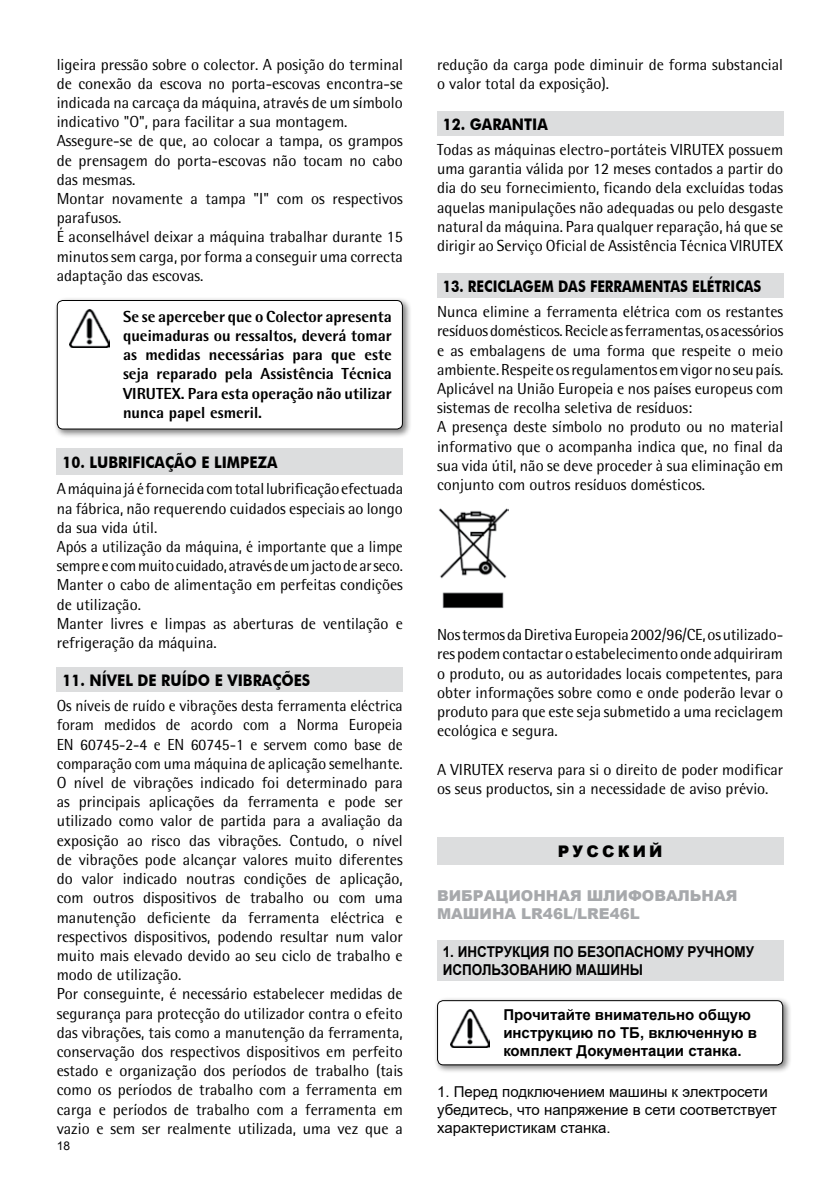
<style>
.page{position:relative;width:840px;height:1191px;background:#fff}
.page>*{position:absolute;margin:0;border:0;box-sizing:border-box;transform-origin:0 0}
.t1{font:16px/19.2px "Rotis Semi Sans";color:#000}
.t2{font:800 16px/19.2px "Rotis Semi Sans";color:#000;text-align:justify}
.t3{font:700 16px "Futura BT";color:#000;scale:.9 1}
.t4{font:700 16px "Futura BT";color:#000;scale:.84 1}
.t5{font:900 16px "Arial";letter-spacing:.2em;color:#000}
.t6{font:15px/18px "Arial";color:#000}
.t7{font:700 15px/18px "Arial";color:#000}
.t8{font:700 15px/18px "Arial";color:#000;scale:.9 1}
.t9{font:900 15px/18px "Arial";color:#a7a9ac}
.t10{font:12px "Arial";color:#000}
</style>
<div class="page">
<div style="left:53px;top:297px;width:358px;height:142px;background:#000;opacity:.5"></div>
<div style="left:57px;top:300px;width:345px;height:129px;background:#fff;border-radius:6px"></div>
<img style="left:70px;top:309px;width:39px;height:39px">
<div style="left:57px;top:300px;width:345px;height:129px;border:1px solid #000;border-radius:6px"></div>
<div style="left:57px;top:449px;width:345px;height:26px;background:#dcddde"></div>
<div style="left:57px;top:667px;width:345px;height:25px;background:#dcddde"></div>
<div style="left:437px;top:111px;width:345px;height:25px;background:#dcddde"></div>
<div style="left:437px;top:273px;width:345px;height:25px;background:#dcddde"></div>
<img style="left:439px;top:508px;width:68px;height:101px">
<div style="left:437px;top:837px;width:345px;height:28px;background:#dcddde"></div>
<div style="left:437px;top:940px;width:345px;height:41px;background:#dcddde"></div>
<div style="left:433px;top:997px;width:358px;height:77px;background:#000;opacity:.5"></div>
<div style="left:437px;top:1000px;width:345px;height:64px;background:#fff;border-radius:6px"></div>
<img style="left:450px;top:1009px;width:39px;height:38px">
<div style="left:437px;top:1000px;width:345px;height:65px;border:1px solid #000;border-radius:6px"></div>
<p class="t1" style="left:57px;top:54px;width:347px">ligeira pressão sobre o colector. A posição do terminal de conexão da escova no porta-escovas encontra-se indicada na carcaça da máquina, através de um símbolo indicativo "O", para facilitar a sua montagem.<br>Assegure-se de que, ao colocar a tampa, os grampos de prensagem do porta-escovas não tocam no cabo das mesmas.<br>Montar novamente a tampa "I" com os respectivos parafusos.<br>É aconselhável deixar a máquina trabalhar durante 15 minutos sem carga, por forma a conseguir uma correcta adaptação das escovas.</p>
<p class="t2" style="left:123px;top:306px;width:270px">Se se aperceber que o Colector apresenta queimaduras ou ressaltos, deverá tomar as medidas necessárias para que este seja reparado pela Assistência Técnica VIRUTEX. Para esta operação não utilizar nunca papel esmeril.</p>
<p class="t3" style="left:62px;top:452px;width:240px">10. LUBRIFICAÇÃO E LIMPEZA</p>
<p class="t1" style="left:57px;top:479px;width:348px">A máquina já é fornecida com total lubrificação efectuada na fábrica, não requerendo cuidados especiais ao longo da sua vida útil.<br>Após a utilização da máquina, é importante que a limpe sempre e com muito cuidado, através de um jacto de ar seco.<br>Manter o cabo de alimentação em perfeitas condições de utilização.<br>Manter livres e limpas as aberturas de ventilação e refrigeração da máquina.</p>
<p class="t3" style="left:62px;top:670px;width:277px">11. NÍVEL DE RUÍDO E VIBRAÇÕES</p>
<p class="t1" style="left:57px;top:696px;width:347px">Os níveis de ruído e vibrações desta ferramenta eléctrica foram medidos de acordo com a Norma Europeia EN 60745-2-4 e EN 60745-1 e servem como base de comparação com uma máquina de aplicação semelhante.<br>O nível de vibrações indicado foi determinado para as principais aplicações da ferramenta e pode ser utilizado como valor de partida para a avaliação da exposição ao risco das vibrações. Contudo, o nível de vibrações pode alcançar valores muito diferentes do valor indicado noutras condições de aplicação, com outros dispositivos de trabalho ou com uma manutenção deficiente da ferramenta eléctrica e respectivos dispositivos, podendo resultar num valor muito mais elevado devido ao seu ciclo de trabalho e modo de utilização.<br>Por conseguinte, é necessário estabelecer medidas de segurança para protecção do utilizador contra o efeito das vibrações, tais como a manutenção da ferramenta, conservação dos respectivos dispositivos em perfeito estado e organização dos períodos de trabalho (tais como os períodos de trabalho com a ferramenta em carga e períodos de trabalho com a ferramenta em vazio e sem ser realmente utilizada, uma vez que a</p>
<p class="t10" style="left:57px;top:1137px;width:15px">18</p>
<p class="t1" style="left:437px;top:54px;width:347px">redução da carga pode diminuir de forma substancial o valor total da exposição).</p>
<p class="t3" style="left:442px;top:114px;width:118px">12. GARANTIA</p>
<p class="t1" style="left:437px;top:140px;width:347px;text-align:justify">Todas as máquinas electro-portáteis VIRUTEX possuem uma garantia válida por 12 meses contados a partir do dia do seu fornecimiento, ficando dela excluídas todas aquelas manipulações não adequadas ou pelo desgaste natural da máquina. Para qualquer reparação, há que se dirigir ao Serviço Oficial de Assistência Técnica VIRUTEX</p>
<p class="t4" style="left:442px;top:276px;width:380px">13. RECICLAGEM DAS FERRAMENTAS ELÉTRICAS</p>
<p class="t1" style="left:437px;top:302px;width:348px">Nunca elimine a ferramenta elétrica com os restantes resíduos domésticos. Recicle as ferramentas, os acessórios e as embalagens de uma forma que respeite o meio ambiente. Respeite os regulamentos em vigor no seu país.<br>Aplicável na União Europeia e nos países europeus com sistemas de recolha seletiva de resíduos:<br>A presença deste símbolo no produto ou no material informativo que o acompanha indica que, no final da sua vida útil, não se deve proceder à sua eliminação em conjunto com outros resíduos domésticos.</p>
<p class="t1" style="left:437px;top:625px;width:347px;text-align:justify">Nos termos da Diretiva Europeia 2002/96/CE, os utilizado&shy;res podem contactar o estabelecimento onde adquiriram o produto, ou as autoridades locais competentes, para obter informações sobre como e onde poderão levar o produto para que este seja submetido a uma reciclagem ecológica e segura.</p>
<p class="t1" style="left:437px;top:759px;width:347px">A VIRUTEX reserva para si o direito de poder modificar os seus productos, sin a necessidade de aviso prévio.</p>
<p class="t5" style="left:557px;top:839px;width:106px">РУССКИЙ</p>
<p class="t9" style="left:437px;top:886px;width:302px">ВИБРАЦИОННАЯ ШЛИФОВАЛЬНАЯ<br>МАШИНА LR46L/LRE46L</p>
<p class="t8" style="left:442px;top:943px;width:347px">1. ИНСТРУКЦИЯ ПО БЕЗОПАСНОМУ РУЧНОМУ<br>ИСПОЛЬЗОВАНИЮ МАШИНЫ</p>
<p class="t7" style="left:503px;top:1006px;width:255px">Прочитайте внимательно общую инструкцию по ТБ, включенную в комплект Документации станка.</p>
<p class="t6" style="left:437px;top:1083px;width:341px">1. Перед подключением машины к электросети убедитесь, что напряжение в сети соответствует характеристикам станка.</p>
</div>
